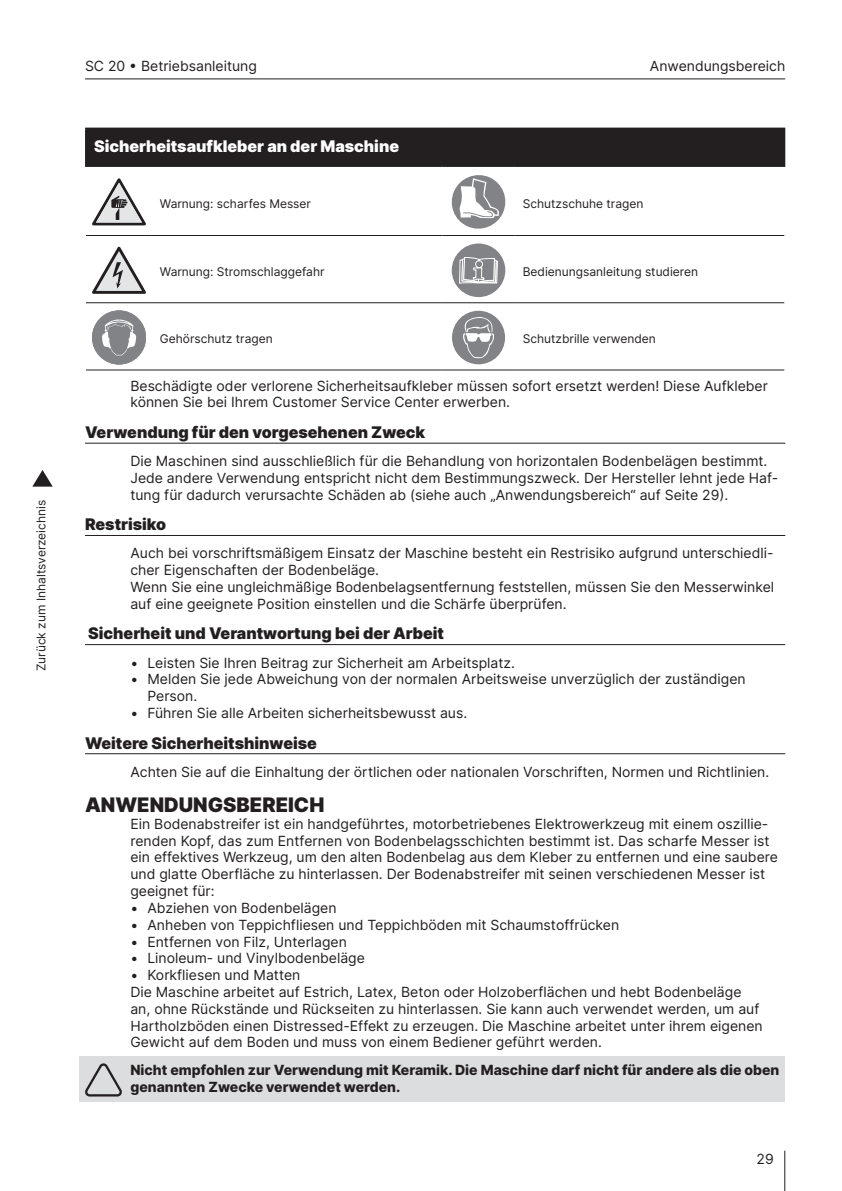
<style>
.page{position:relative;width:842px;height:1191px;background:#fff}
.page>*{position:absolute;margin:0;border:0;box-sizing:border-box;transform-origin:0 0}
.t1{font:900 20px "Inter";color:#231f20}
.t2{font:900 16px "Inter";color:#231f20}
.Table-heading{font:900 16px "Inter";color:#fff}
.body{font:14px/16.8px "Inter";color:#231f20}
.Notes{font:800 14px/16.8px "Inter";color:#231f20}
.Table-body{font:12px "Inter";color:#231f20}
</style>
<div class="page">
<hr style="left:85px;top:78px;width:700px;height:1px;background:#231f20">
<hr style="left:784px;top:1150px;width:1px;height:41px;background:#231f20">
<svg style="left:32px;top:470px;width:21px;height:17px"></svg>
<hr style="left:85px;top:443px;width:700px;height:1px;background:#231f20">
<hr style="left:85px;top:535px;width:700px;height:1px;background:#231f20">
<hr style="left:85px;top:644px;width:700px;height:1px;background:#231f20">
<hr style="left:85px;top:753px;width:700px;height:1px;background:#231f20">
<div style="left:79px;top:1056px;width:706px;height:45px;background:#dcdddf"></div>
<div style="left:86px;top:129px;width:698px;height:37px;background:#231f20"></div>
<hr style="left:85px;top:128px;width:67px;height:2px;background:#231f20">
<hr style="left:85px;top:130px;width:2px;height:35px;background:#231f20">
<hr style="left:152px;top:128px;width:290px;height:2px;background:#231f20">
<hr style="left:442px;top:128px;width:73px;height:2px;background:#231f20">
<hr style="left:515px;top:128px;width:270px;height:2px;background:#231f20">
<hr style="left:783px;top:130px;width:2px;height:35px;background:#231f20">
<hr style="left:85px;top:165px;width:67px;height:2px;background:#231f20">
<hr style="left:152px;top:165px;width:290px;height:2px;background:#231f20">
<hr style="left:442px;top:165px;width:73px;height:2px;background:#231f20">
<hr style="left:515px;top:165px;width:270px;height:2px;background:#231f20">
<hr style="left:86px;top:235px;width:66px;height:1px;background:#231f20">
<hr style="left:152px;top:235px;width:290px;height:1px;background:#231f20">
<hr style="left:442px;top:235px;width:73px;height:1px;background:#231f20">
<hr style="left:515px;top:235px;width:269px;height:1px;background:#231f20">
<hr style="left:86px;top:302px;width:66px;height:1px;background:#231f20">
<hr style="left:152px;top:302px;width:290px;height:1px;background:#231f20">
<hr style="left:442px;top:302px;width:73px;height:1px;background:#231f20">
<hr style="left:515px;top:302px;width:269px;height:1px;background:#231f20">
<hr style="left:86px;top:369px;width:66px;height:1px;background:#231f20">
<hr style="left:152px;top:369px;width:290px;height:1px;background:#231f20">
<hr style="left:442px;top:369px;width:73px;height:1px;background:#231f20">
<hr style="left:515px;top:369px;width:269px;height:1px;background:#231f20">
<svg style="left:92px;top:178px;width:54px;height:47px"></svg>
<svg style="left:452px;top:175px;width:53px;height:54px"></svg>
<svg style="left:92px;top:247px;width:54px;height:47px"></svg>
<div style="left:452px;top:243px;width:53px;height:54px;background:#818386;border-radius:50%"></div>
<svg style="left:459px;top:257px;width:39px;height:27px"></svg>
<svg style="left:92px;top:311px;width:54px;height:53px"></svg>
<div style="left:452px;top:311px;width:53px;height:53px;background:#818386;border-radius:50%"></div>
<svg style="left:463px;top:317px;width:31px;height:41px"></svg>
<svg style="left:85px;top:1063px;width:37px;height:33px"></svg>
<p class="Table-body" style="left:32px;top:671px;width:173px;rotate:-90deg">Zurück zum Inhaltsverzeichnis</p>
<p class="body" style="left:85px;top:57px;width:173px">SC 20 • Betriebsanleitung</p>
<p class="body" style="left:650px;top:57px;width:137px">Anwendungsbereich</p>
<p class="Table-heading" style="left:94px;top:135px;width:307px">Sicherheitsaufkleber an der Maschine</p>
<p class="Table-body" style="left:160px;top:195px;width:153px">Warnung: scharfes Messer</p>
<p class="Table-body" style="left:523px;top:195px;width:122px">Schutzschuhe tragen</p>
<p class="Table-body" style="left:160px;top:263px;width:166px">Warnung: Stromschlaggefahr</p>
<p class="Table-body" style="left:523px;top:263px;width:177px">Bedienungsanleitung studieren</p>
<p class="Table-body" style="left:160px;top:330px;width:114px">Gehörschutz tragen</p>
<p class="Table-body" style="left:523px;top:330px;width:135px">Schutzbrille verwenden</p>
<p class="body" style="left:130px;top:377px;width:639px">Beschädigte oder verlorene Sicherheitsaufkleber müssen sofort ersetzt werden! Diese Aufkleber können Sie bei Ihrem Customer Service Center erwerben.</p>
<h2 class="t2" style="left:85px;top:420px;width:342px">Verwendung für den vorgesehenen Zweck</h2>
<p class="body" style="left:130px;top:452px;width:649px">Die Maschinen sind ausschließlich für die Behandlung von horizontalen Bodenbelägen bestimmt.<br>Jede andere Verwendung entspricht nicht dem Bestimmungszweck. Der Hersteller lehnt jede Haf&shy;tung für dadurch verursachte Schäden ab (siehe auch „Anwendungsbereich“ auf Seite 29).</p>
<h2 class="t2" style="left:85px;top:513px;width:83px">Restrisiko</h2>
<p class="body" style="left:130px;top:544px;width:645px">Auch bei vorschriftsmäßigem Einsatz der Maschine besteht ein Restrisiko aufgrund unterschiedli&shy;cher Eigenschaften der Bodenbeläge.</p>
<p class="body" style="left:130px;top:578px;width:645px">Wenn Sie eine ungleichmäßige Bodenbelagsentfernung feststellen, müssen Sie den Messerwinkel auf eine geeignete Position einstellen und die Schärfe überprüfen.</p>
<h2 class="t2" style="left:88px;top:622px;width:357px">Sicherheit und Verantwortung bei der Arbeit</h2>
<p class="body" style="left:130px;top:654px;width:386px">• Leisten Sie Ihren Beitrag zur Sicherheit am Arbeitsplatz.</p>
<p class="body" style="left:147px;top:670px;width:600px;text-indent:-17px">• Melden Sie jede Abweichung von der normalen Arbeitsweise unverzüglich der zuständigen<br>Person.</p>
<p class="body" style="left:130px;top:704px;width:338px">• Führen Sie alle Arbeiten sicherheitsbewusst aus.</p>
<h2 class="t2" style="left:85px;top:731px;width:233px">Weitere Sicherheitshinweise</h2>
<p class="body" style="left:130px;top:763px;width:640px">Achten Sie auf die Einhaltung der örtlichen oder nationalen Vorschriften, Normen und Richtlinien.</p>
<h1 class="t1" style="left:85px;top:790px;width:241px">ANWENDUNGSBEREICH</h1>
<p class="body" style="left:130px;top:815px;width:649px">Ein Bodenabstreifer ist ein handgeführtes, motorbetriebenes Elektrowerkzeug mit einem oszillie&shy;renden Kopf, das zum Entfernen von Bodenbelagsschichten bestimmt ist. Das scharfe Messer ist ein effektives Werkzeug, um den alten Bodenbelag aus dem Kleber zu entfernen und eine saubere und glatte Oberfläche zu hinterlassen. Der Bodenabstreifer mit seinen verschiedenen Messer ist geeignet für:</p>
<p class="body" style="left:130px;top:899px;width:208px">• Abziehen von Bodenbelägen</p>
<p class="body" style="left:130px;top:916px;width:490px">• Anheben von Teppichfliesen und Teppichböden mit Schaumstoffrücken</p>
<p class="body" style="left:130px;top:932px;width:218px">• Entfernen von Filz, Unterlagen</p>
<p class="body" style="left:130px;top:949px;width:236px">• Linoleum- und Vinylbodenbeläge</p>
<p class="body" style="left:130px;top:966px;width:171px">• Korkfliesen und Matten</p>
<p class="body" style="left:130px;top:983px;width:634px">Die Maschine arbeitet auf Estrich, Latex, Beton oder Holzoberflächen und hebt Bodenbeläge an, ohne Rückstände und Rückseiten zu hinterlassen. Sie kann auch verwendet werden, um auf Hartholzböden einen Distressed-Effekt zu erzeugen. Die Maschine arbeitet unter ihrem eigenen Gewicht auf dem Boden und muss von einem Bediener geführt werden.</p>
<p class="Notes" style="left:130px;top:1061px;width:650px">Nicht empfohlen zur Verwendung mit Keramik. Die Maschine darf nicht für andere als die oben genannten Zwecke verwendet werden.</p>
<p class="body" style="left:756px;top:1150px;width:19px">29</p>
</div>
